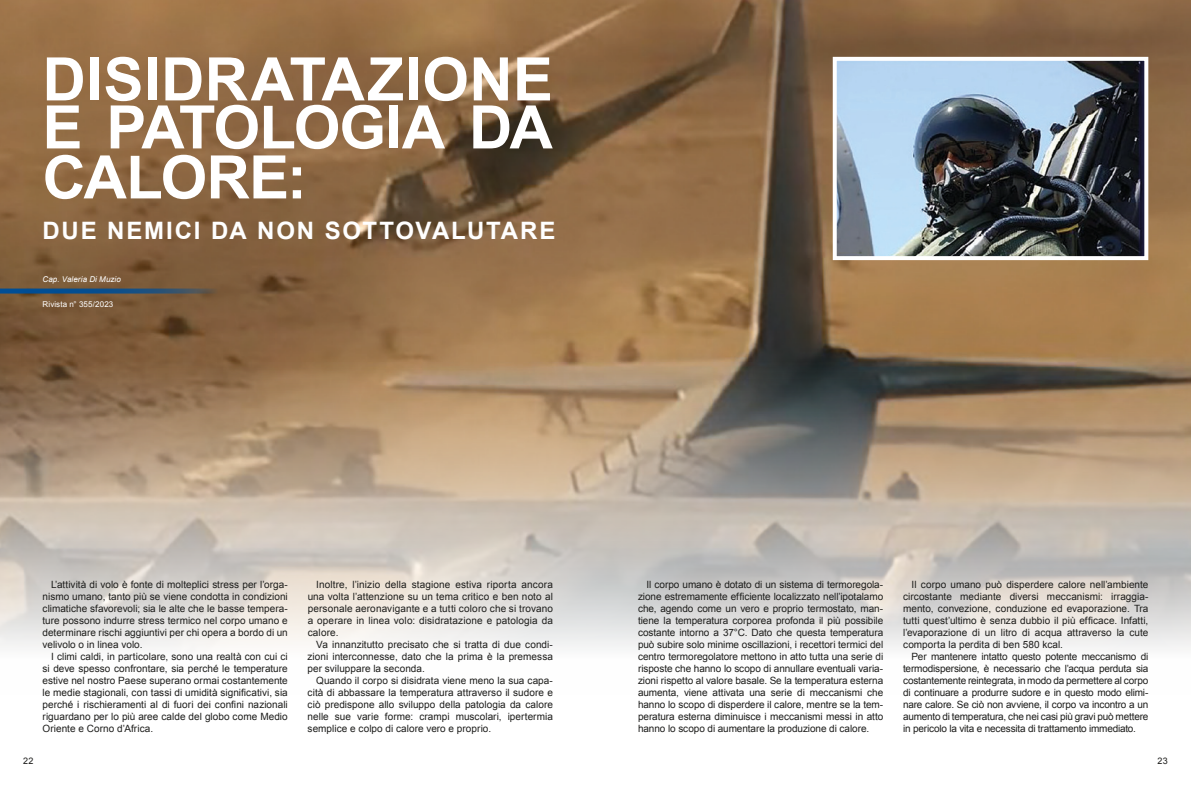
<style>
.page{position:relative;width:1191px;height:794px;background:#fff}
.page>*{position:absolute;margin:0;border:0;box-sizing:border-box;transform-origin:0 0}
.t1{font:700 60px/49px "Arial";letter-spacing:-.01em;color:#fff;text-align:justify}
.t2{font:700 24px "Arial";letter-spacing:.075em;color:#fff}
.t3{font:10px/12px "Arial";color:#1d1d1b;text-align:justify}
.t4{font:10px "Arial";letter-spacing:-.02em;color:#1d1d1b}
.t5{font:9px "Arial";color:#1d1d1b}
.t6{font:italic 8px "Arial";letter-spacing:.01em;color:#fff}
.t7{font:8px "Arial";letter-spacing:.015em;color:#fff}
</style>
<div class="page">
<img style="left:0;top:0;width:1191px;height:648px">
<svg style="left:0;top:288px;width:218px;height:5px"></svg>
<img style="left:837px;top:62px;width:306px;height:193px">
<div style="left:832px;top:57px;width:316px;height:203px;border:4px solid #fff"></div>
<p class="t1" style="left:43px;top:57px;width:512px">DISIDRATAZIONE E PATOLOGIA DA CALORE:</p>
<p class="t2" style="left:43px;top:214px;width:514px">DUE NEMICI DA NON SOTTOVALUTARE</p>
<p class="t6" style="left:43px;top:273px;width:80px">Cap. Valeria Di Muzio</p>
<p class="t7" style="left:43px;top:299px;width:72px">Rivista n° 355/2023</p>
<p class="t3" style="left:51px;top:579px;width:238px">L’attività di volo è fonte di molteplici stress per l’orga-</p>
<p class="t3" style="left:43px;top:591px;width:247px">nismo umano, tanto più se viene condotta in condizioni</p>
<p class="t3" style="left:43px;top:603px;width:247px">climatiche sfavorevoli; sia le alte che le basse tempera-</p>
<p class="t3" style="left:43px;top:615px;width:247px">ture possono indurre stress termico nel corpo umano e</p>
<p class="t3" style="left:43px;top:627px;width:247px">determinare rischi aggiuntivi per chi opera a bordo di un</p>
<p class="t3" style="left:43px;top:639px;width:101px">velivolo o in linea volo.</p>
<p class="t3" style="left:51px;top:651px;width:238px">I climi caldi, in particolare, sono una realtà con cui ci</p>
<p class="t3" style="left:43px;top:663px;width:247px">si deve spesso confrontare, sia perché le temperature</p>
<p class="t3" style="left:43px;top:675px;width:247px">estive nel nostro Paese superano ormai costantemente</p>
<p class="t3" style="left:43px;top:687px;width:247px">le medie stagionali, con tassi di umidità significativi, sia</p>
<p class="t3" style="left:43px;top:699px;width:247px">perché i rischieramenti al di fuori dei confini nazionali</p>
<p class="t3" style="left:43px;top:711px;width:247px">riguardano per lo più aree calde del globo come Medio</p>
<p class="t3" style="left:43px;top:723px;width:112px">Oriente e Corno d’Africa.</p>
<p class="t3" style="left:316px;top:579px;width:238px">Inoltre, l’inizio della stagione estiva riporta ancora</p>
<p class="t3" style="left:308px;top:591px;width:247px">una volta l’attenzione su un tema critico e ben noto al</p>
<p class="t3" style="left:308px;top:603px;width:247px">personale aeronavigante e a tutti coloro che si trovano</p>
<p class="t3" style="left:308px;top:615px;width:247px">a operare in linea volo: disidratazione e patologia da</p>
<p class="t3" style="left:308px;top:627px;width:32px">calore.</p>
<p class="t3" style="left:316px;top:639px;width:238px">Va innanzitutto precisato che si tratta di due condi-</p>
<p class="t3" style="left:308px;top:651px;width:247px">zioni interconnesse, dato che la prima è la premessa</p>
<p class="t3" style="left:308px;top:663px;width:119px">per sviluppare la seconda.</p>
<p class="t3" style="left:316px;top:675px;width:238px">Quando il corpo si disidrata viene meno la sua capa-</p>
<p class="t3" style="left:308px;top:687px;width:247px">cità di abbassare la temperatura attraverso il sudore e</p>
<p class="t3" style="left:308px;top:699px;width:247px">ciò predispone allo sviluppo della patologia da calore</p>
<p class="t3" style="left:308px;top:711px;width:247px">nelle sue varie forme: crampi muscolari, ipertermia</p>
<p class="t3" style="left:308px;top:723px;width:185px">semplice e colpo di calore vero e proprio.</p>
<p class="t3" style="left:638px;top:579px;width:247px;text-indent:9px">Il corpo umano è dotato di un sistema di termoregola&shy;zione estremamente efficiente localizzato nell’ipotalamo che, agendo come un vero e proprio termostato, man&shy;tiene la temperatura corporea profonda il più possibile costante intorno a 37°C. Dato che questa temperatura può subire solo minime oscillazioni, i recettori termici del centro termoregolatore mettono in atto tutta una serie di risposte che hanno lo scopo di annullare eventuali varia&shy;zioni rispetto al valore basale. Se la temperatura esterna aumenta, viene attivata una serie di meccanismi che hanno lo scopo di disperdere il calore, mentre se la tem&shy;peratura esterna diminuisce i meccanismi messi in atto hanno lo scopo di aumentare la produzione di calore.</p>
<p class="t3" style="left:911px;top:579px;width:238px">Il corpo umano può disperdere calore nell’ambiente</p>
<p class="t3" style="left:903px;top:591px;width:247px">circostante mediante diversi meccanismi: irraggia-</p>
<p class="t3" style="left:903px;top:603px;width:247px">mento, convezione, conduzione ed evaporazione. Tra</p>
<p class="t3" style="left:903px;top:615px;width:247px">tutti quest’ultimo è senza dubbio il più efficace. Infatti,</p>
<p class="t3" style="left:903px;top:627px;width:247px">l’evaporazione di un litro di acqua attraverso la cute</p>
<p class="t3" style="left:903px;top:639px;width:161px">comporta la perdita di ben 580 kcal.</p>
<p class="t4" style="left:911px;top:650px;width:238px">Per mantenere intatto questo potente meccanismo di</p>
<p class="t4" style="left:903px;top:662px;width:247px">termodispersione, è necessario che l’acqua perduta sia</p>
<p class="t4" style="left:903px;top:674px;width:247px">costantemente reintegrata, in modo da permettere al corpo</p>
<p class="t4" style="left:903px;top:686px;width:247px">di continuare a produrre sudore e in questo modo elimi-</p>
<p class="t4" style="left:903px;top:698px;width:247px">nare calore. Se ciò non avviene, il corpo va incontro a un</p>
<p class="t4" style="left:903px;top:710px;width:247px">aumento di temperatura, che nei casi più gravi può mettere</p>
<p class="t4" style="left:903px;top:722px;width:234px">in pericolo la vita e necessita di trattamento immediato.</p>
<p class="t5" style="left:23px;top:754px;width:12px">22</p>
<p class="t5" style="left:1157px;top:754px;width:12px">23</p>
</div>
